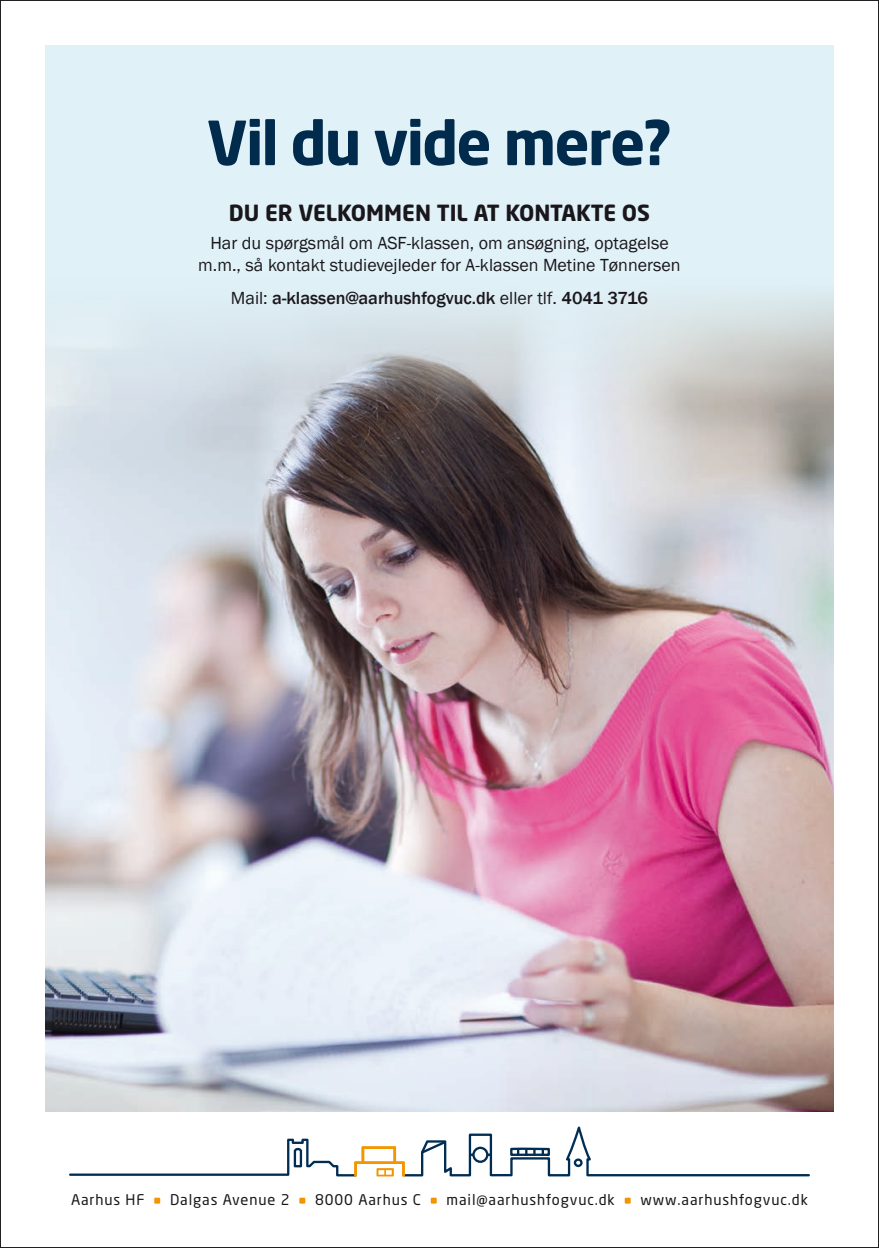
<style>
.page{position:relative;width:879px;height:1248px;background:#fff}
.page>*{position:absolute;margin:0;border:0;box-sizing:border-box;transform-origin:0 0}
.Rubrik{font:700 60px "Neo Sans";letter-spacing:-.03em;color:#002b4d}
.Brød{font:700 22px "Neo Sans Std";color:#1a171c}
.Brød-2{font:18px/22px "Franklin Gothic";color:#1a171c;text-align:center}
.Brød-3{font:500 18px "Franklin Gothic";color:#1a171c}
.t1{font:14.6px "Neo Sans Std";letter-spacing:.06em;color:#1a171c}
.s1{font-weight:400}
</style>
<div class="page">
<div style="left:45px;top:45px;width:788px;height:1066px;background:#e0f2f8"></div>
<img style="left:45px;top:295px;width:788px;height:816px">
<svg style="left:69px;top:1127px;width:741px;height:50px"></svg>
<svg style="left:154px;top:1197px;width:6px;height:6px"></svg>
<svg style="left:299px;top:1197px;width:6px;height:6px"></svg>
<svg style="left:431px;top:1197px;width:6px;height:6px"></svg>
<svg style="left:625px;top:1197px;width:6px;height:6px"></svg>
<p class="Rubrik" style="left:207px;top:104px;width:467px">Vil du vide mere?</p>
<p class="Brød" style="left:229px;top:199px;width:423px">DU ER VELKOMMEN TIL AT KONTAKTE OS</p>
<p class="Brød-2" style="left:198px;top:232px;width:484px">Har du spørgsmål om ASF-klassen, om ansøgning, optagelse m.m., så kontakt studievejleder for A-klassen Metine Tønnersen</p>
<p class="Brød-3" style="left:231px;top:287px;width:418px"><span class="s1">Mail:</span> a-klassen@aarhushfogvuc.dk <span class="s1">eller tlf.</span> 4041 3716</p>
<p class="t1" style="left:71px;top:1190px;width:75px">Aarhus HF</p>
<p class="t1" style="left:170px;top:1190px;width:121px">Dalgas Avenue 2</p>
<p class="t1" style="left:315px;top:1190px;width:107px">8000 Aarhus C</p>
<p class="t1" style="left:446px;top:1190px;width:170px">mail@aarhushfogvuc.dk</p>
<p class="t1" style="left:640px;top:1190px;width:169px">www.aarhushfogvuc.dk</p>
</div>
